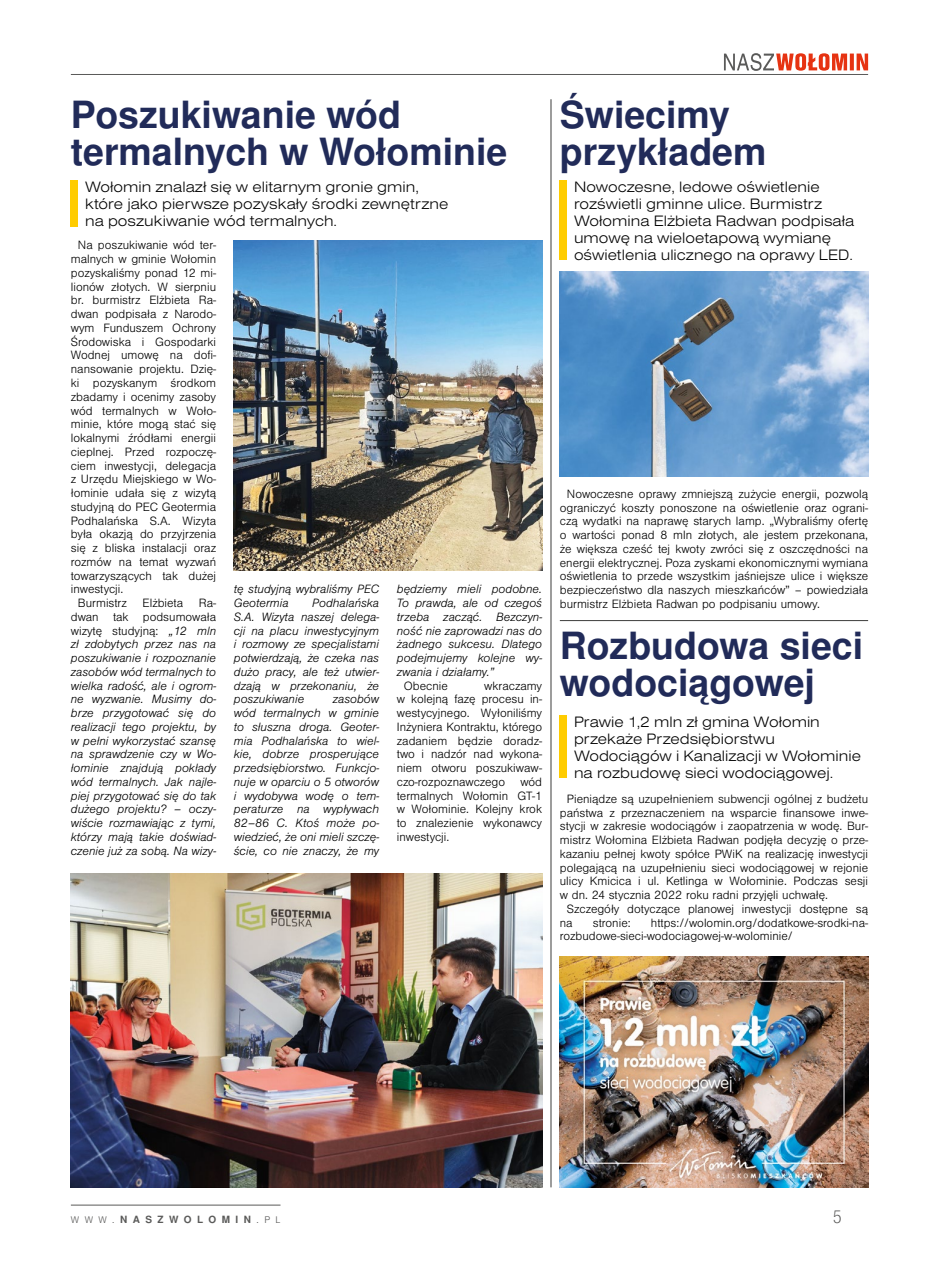
<style>
.page{position:relative;width:939px;height:1276px;background:#fff}
.page>*{position:absolute;margin:0;border:0;box-sizing:border-box;transform-origin:0 0}
.t1{font:700 37.5px/37.5px "Nimbus San LOT";color:#212b59}
.t2{font:18.75px "Nimbus San DOT Lig Con";color:#5a5a59}
.t3{font:300 expanded 15.62px/16.9px "Nimbus San TOT";color:#000}
.t4{font:300 12.5px/13.8px "Nimbus San TOT";color:#000;text-align:justify}
.t5{font:italic 300 12.5px/13.8px "Nimbus San TOT";color:#000;text-align:justify}
.t6{font:700 10px "Nimbus San LOT";letter-spacing:.55em;color:#5a5a59}
.s1{font-style:italic}
.s2{font-family:"Nimbus San TOT";font-weight:300}
</style>
<div class="page">
<hr style="left:71px;top:1204px;width:210px;height:1px;background:#5a5a59">
<hr style="left:71px;top:74px;width:797px;height:1px;background:#5a5a59">
<svg style="left:724px;top:53px;width:144px;height:18px"></svg>
<img style="left:560px;top:271px;width:308px;height:205px">
<hr style="left:560px;top:620px;width:308px;height:1px;background:#3c3c3b">
<div style="left:71px;top:180px;width:7px;height:47px;background:#fc0"></div>
<div style="left:560px;top:180px;width:7px;height:80px;background:#fc0"></div>
<div style="left:560px;top:715px;width:7px;height:63px;background:#fc0"></div>
<hr style="left:551px;top:99px;width:1px;height:1088px;background:#3c3c3b">
<img style="left:71px;top:873px;width:471px;height:314px">
<img style="left:234px;top:240px;width:308px;height:330px">
<img style="left:560px;top:956px;width:308px;height:231px">
<h1 class="t1" style="left:71px;top:97px;width:438px">Poszukiwanie wód termalnych w Wołominie</h1>
<p class="t3" style="left:85px;top:179px;width:365px">Wołomin znalazł się w elitarnym gronie gmin, które jako pierwsze pozyskały środki zewnętrzne na poszukiwanie wód termalnych.</p>
<p class="t4" style="left:78px;top:239px;width:140px">Na poszukiwanie wód ter-</p>
<p class="t4" style="left:71px;top:252px;width:147px">malnych w gminie Wołomin</p>
<p class="t4" style="left:71px;top:266px;width:147px">pozyskaliśmy ponad 12 mi-</p>
<p class="t4" style="left:71px;top:280px;width:147px">lionów złotych. W sierpniu</p>
<p class="t4" style="left:71px;top:294px;width:147px">br. burmistrz Elżbieta Ra-</p>
<p class="t4" style="left:71px;top:307px;width:147px">dwan podpisała z Narodo-</p>
<p class="t4" style="left:71px;top:321px;width:147px">wym Funduszem Ochrony</p>
<p class="t4" style="left:71px;top:335px;width:147px">Środowiska i Gospodarki</p>
<p class="t4" style="left:71px;top:349px;width:147px">Wodnej umowę na dofi-</p>
<p class="t4" style="left:71px;top:362px;width:147px">nansowanie projektu. Dzię-</p>
<p class="t4" style="left:71px;top:376px;width:147px">ki pozyskanym środkom</p>
<p class="t4" style="left:71px;top:390px;width:147px">zbadamy i ocenimy zasoby</p>
<p class="t4" style="left:71px;top:404px;width:147px">wód termalnych w Woło-</p>
<p class="t4" style="left:71px;top:417px;width:147px">minie, które mogą stać się</p>
<p class="t4" style="left:71px;top:431px;width:147px">lokalnymi źródłami energii</p>
<p class="t4" style="left:71px;top:445px;width:147px">cieplnej. Przed rozpoczę-</p>
<p class="t4" style="left:71px;top:459px;width:147px">ciem inwestycji, delegacja</p>
<p class="t4" style="left:71px;top:472px;width:147px">z Urzędu Miejskiego w Wo-</p>
<p class="t4" style="left:71px;top:486px;width:147px">łominie udała się z wizytą</p>
<p class="t4" style="left:71px;top:500px;width:147px">studyjną do PEC Geotermia</p>
<p class="t4" style="left:71px;top:514px;width:147px">Podhalańska S.A. Wizyta</p>
<p class="t4" style="left:71px;top:527px;width:147px">była okazją do przyjrzenia</p>
<p class="t4" style="left:71px;top:541px;width:147px">się z bliska instalacji oraz</p>
<p class="t4" style="left:71px;top:555px;width:147px">rozmów na temat wyzwań</p>
<p class="t4" style="left:71px;top:569px;width:147px">towarzyszących tak dużej</p>
<p class="t4" style="left:71px;top:582px;width:54px">inwestycji.</p>
<p class="t4" style="left:78px;top:596px;width:140px">Burmistrz Elżbieta Ra-</p>
<p class="t4" style="left:71px;top:610px;width:147px">dwan tak podsumowała</p>
<p class="t4" style="left:71px;top:624px;width:147px">wizytę studyjną: <span class="s1">„12 mln</span></p>
<p class="t5" style="left:71px;top:637px;width:147px">zł zdobytych przez nas na</p>
<p class="t5" style="left:71px;top:651px;width:147px">poszukiwanie i rozpoznanie</p>
<p class="t5" style="left:71px;top:665px;width:147px">zasobów wód termalnych to</p>
<p class="t5" style="left:71px;top:679px;width:147px">wielka radość, ale i ogrom-</p>
<p class="t5" style="left:71px;top:692px;width:147px">ne wyzwanie. Musimy do-</p>
<p class="t5" style="left:71px;top:706px;width:147px">brze przygotować się do</p>
<p class="t5" style="left:71px;top:720px;width:147px">realizacji tego projektu, by</p>
<p class="t5" style="left:71px;top:734px;width:147px">w pełni wykorzystać szansę</p>
<p class="t5" style="left:71px;top:747px;width:147px">na sprawdzenie czy w Wo-</p>
<p class="t5" style="left:71px;top:761px;width:147px">łominie znajdują pokłady</p>
<p class="t5" style="left:71px;top:775px;width:147px">wód termalnych. Jak najle-</p>
<p class="t5" style="left:71px;top:789px;width:147px">piej przygotować się do tak</p>
<p class="t5" style="left:71px;top:802px;width:147px">dużego projektu? – oczy-</p>
<p class="t5" style="left:71px;top:816px;width:147px">wiście rozmawiając z tymi,</p>
<p class="t5" style="left:71px;top:830px;width:147px">którzy mają takie doświad-</p>
<p class="t5" style="left:71px;top:844px;width:147px">czenie już za sobą. Na wizy-</p>
<p class="t5" style="left:234px;top:582px;width:147px">tę studyjną wybraliśmy PEC<br>Geotermia</p>
<p class="t5" style="left:397px;top:582px;width:147px">będziemy mieli podobne.<br>To prawda, ale od czegoś trzeba zacząć. Bezczyn&shy;ność nie zaprowadzi nas do żadnego sukcesu. Dlatego podejmujemy kolejne wy&shy;zwania i działamy.”</p>
<p class="t4" style="left:404px;top:679px;width:45px">Obecnie</p>
<p class="t5" style="left:234px;top:596px;width:147px;text-indent:78px">Podhalańska S.A. Wizyta naszej delega&shy;cji na placu inwestycyjnym i rozmowy ze specjalistami potwierdzają, że czeka nas dużo pracy, ale też utwier&shy;dzają w przekonaniu, że poszukiwanie</p>
<p class="t4" style="left:397px;top:679px;width:147px;text-indent:87px">wkraczamy w kolejną fazę procesu in&shy;westycyjnego. Wyłoniliśmy Inżyniera Kontraktu, którego zadaniem będzie doradz&shy;two i nadzór nad wykona&shy;niem otworu poszukiwaw&shy;czo-rozpoznawczego wód termalnych Wołomin GT-1 w Wołominie. Kolejny krok to znalezienie wykonawcy inwestycji.</p>
<p class="t5" style="left:234px;top:692px;width:147px;text-indent:99px">zasobów wód termalnych w gminie to słuszna droga. Geoter&shy;mia Podhalańska to wiel&shy;kie, dobrze prosperujące przedsiębiorstwo. Funkcjo&shy;nuje w oparciu o 5 otworów i wydobywa wodę o tem&shy;peraturze na wypływach 82–86 C. Ktoś może po&shy;wiedzieć, że oni mieli szczę&shy;ście, co nie znaczy, że my</p>
<h1 class="t1" style="left:560px;top:97px;width:208px">Świecimy przykładem</h1>
<p class="t3" style="left:574px;top:179px;width:282px">Nowoczesne, ledowe oświetlenie rozświetli gminne ulice. Burmistrz Wołomina Elżbieta Radwan podpisała umowę na wieloetapową wymianę oświetlenia ulicznego na oprawy LED.</p>
<p class="t4" style="left:560px;top:487px;width:310px;text-indent:7px">Nowoczesne oprawy zmniejszą zużycie energii, pozwolą ograniczyć koszty ponoszone na oświetlenie oraz ograni&shy;czą wydatki na naprawę starych lamp. „Wybraliśmy ofertę o wartości ponad 8 mln złotych, ale jestem przekonana, że większa cześć tej kwoty zwróci się z oszczędności na energii elektrycznej. Poza zyskami ekonomicznymi wymiana oświetlenia to przede wszystkim jaśniejsze ulice i większe bezpieczeństwo dla naszych mieszkańców” – powiedziała burmistrz Elżbieta Radwan po podpisaniu umowy.</p>
<h1 class="t1" style="left:560px;top:628px;width:305px">Rozbudowa sieci wodociągowej</h1>
<p class="t3" style="left:574px;top:714px;width:289px">Prawie 1,2 mln zł gmina Wołomin przekaże Przedsiębiorstwu<br>Wodociągów i Kanalizacji w Wołominie na rozbudowę sieci wodociągowej.</p>
<p class="t4" style="left:567px;top:792px;width:303px">Pieniądze są uzupełnieniem subwencji ogólnej z budżetu</p>
<p class="t4" style="left:560px;top:806px;width:310px">państwa z przeznaczeniem na wsparcie finansowe inwe-</p>
<p class="t4" style="left:560px;top:819px;width:310px">stycji w zakresie wodociągów i zaopatrzenia w wodę. Bur-</p>
<p class="t4" style="left:560px;top:833px;width:310px">mistrz Wołomina Elżbieta Radwan podjęła decyzję o prze-</p>
<p class="t4" style="left:560px;top:847px;width:310px">kazaniu pełnej kwoty spółce PWiK na realizację inwestycji</p>
<p class="t4" style="left:560px;top:861px;width:310px">polegającą na uzupełnieniu sieci wodociągowej w rejonie</p>
<p class="t4" style="left:560px;top:874px;width:310px">ulicy Kmicica i ul. Ketlinga w Wołominie. Podczas sesji</p>
<p class="t4" style="left:560px;top:888px;width:270px">w dn. 24 stycznia 2022 roku radni przyjęli uchwałę.</p>
<p class="t4" style="left:567px;top:902px;width:303px">Szczegóły dotyczące planowej inwestycji dostępne są</p>
<p class="t4" style="left:560px;top:916px;width:14px">na</p>
<p class="t4" style="left:593px;top:916px;width:39px">stronie:</p>
<p class="t4" style="left:560px;top:916px;width:310px;text-indent:91px">https://wolomin.org/dodatkowe-srodki-na&shy;rozbudowe-sieci-wodociagowej-w-wolominie/</p>
<p class="t6" style="left:71px;top:1213px;width:211px"><span class="s2">WWW.</span>NASZWOLOMIN<span class="s2">.PL</span></p>
<h2 class="t2" style="left:833px;top:1206px;width:10px">5</h2>
</div>
